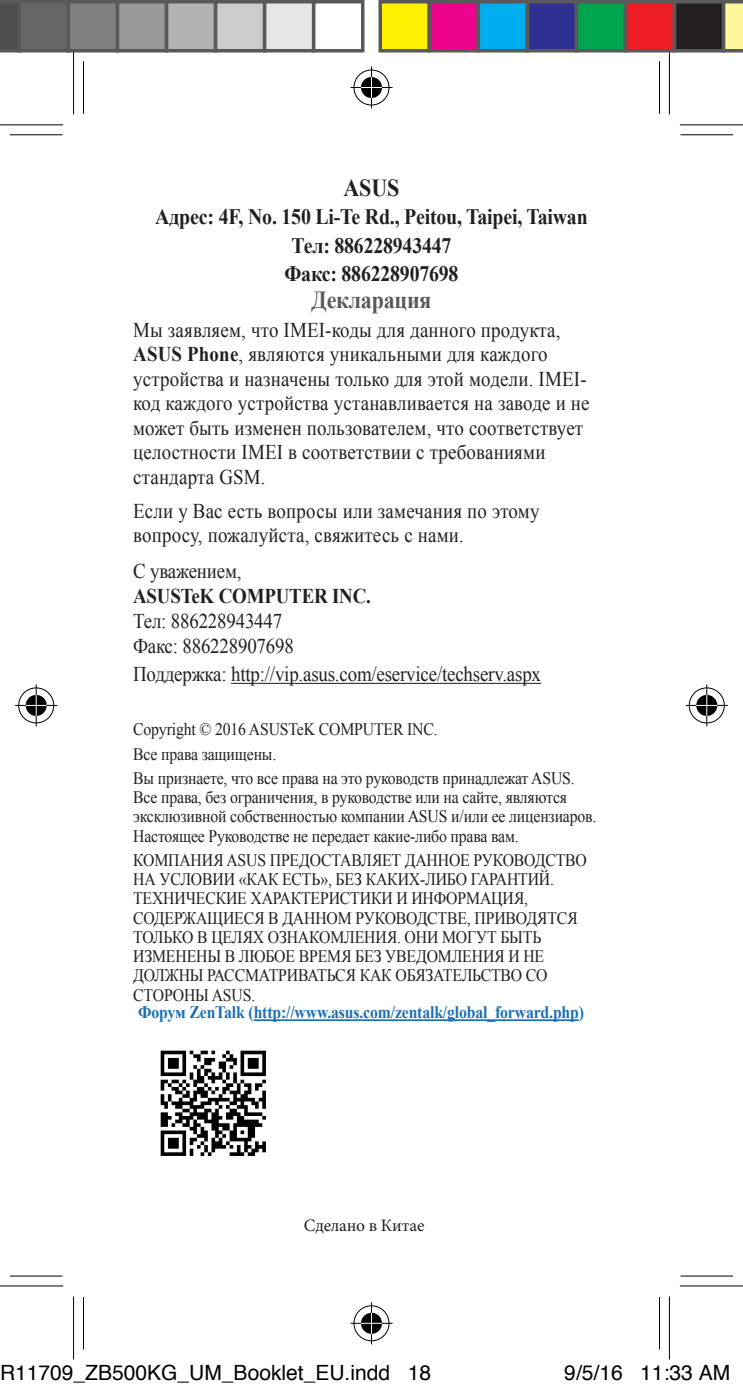
<style>
.page{position:relative;width:743px;height:1391px;background:#fff}
.page>*{position:absolute;margin:0;border:0;box-sizing:border-box;transform-origin:0 0}
.Padfone_Header_3{font:700 24.5px "Times New Roman";letter-spacing:-.01em;color:#58595b;scale:.9 1}
.Padfone_Body_Text{font:700 24.5px "Times New Roman";color:#231f20;scale:.9 1}
.Padfone_Body_Text-2{font:700 22.05px "Times New Roman";letter-spacing:-.01em;color:#231f20;scale:.9 1}
.Padfone_Body_Text-3{font:21px/24.5px "Times New Roman";letter-spacing:.01em;color:#231f20;scale:.9 1}
.Padfone_Body_Text-4{font:21px "Times New Roman";letter-spacing:-.01em;color:#231f20;scale:.9 1}
.t1{font:21px "Helvetica";color:#000}
.Padfone_Body_Text-5{font:700 21px "Times New Roman";letter-spacing:-.01em;color:#231f20;scale:.9 1}
.Padfone_Discl_Copyri{font:17.5px/19.2px "Times New Roman";letter-spacing:-.01em;color:#231f20;scale:.9 1}
.Padfone_Figure_Label{font:700 17.5px "Times New Roman";letter-spacing:-.01em;color:#1970b9;scale:.9 1}
.Padfone_Discl_Copyri-2{font:17.5px "Minion Pro";letter-spacing:-.01em;color:#231f20}
.s1{font-weight:700}
</style>
<div class="page">
<hr style="left:231px;top:683px;width:310px;height:1px;background:#231f20">
<img style="left:160px;top:1050px;width:106px;height:106px">
<hr style="left:253px;top:1019px;width:325px;height:2px;background:#1970b9">
<svg style="left:10px;top:135px;width:52px;height:1px"></svg>
<svg style="left:680px;top:135px;width:52px;height:1px"></svg>
<svg style="left:10px;top:1276px;width:52px;height:1px"></svg>
<svg style="left:680px;top:1276px;width:52px;height:1px"></svg>
<svg style="left:659px;top:61px;width:1px;height:53px"></svg>
<svg style="left:659px;top:1297px;width:1px;height:52px"></svg>
<hr style="left:10px;top:134px;width:52px;height:1px;background:#000">
<hr style="left:680px;top:134px;width:52px;height:1px;background:#000">
<hr style="left:10px;top:1275px;width:52px;height:1px;background:#000">
<hr style="left:680px;top:1275px;width:52px;height:1px;background:#000">
<hr style="left:83px;top:61px;width:1px;height:53px;background:#000">
<hr style="left:83px;top:1297px;width:1px;height:52px;background:#000">
<hr style="left:658px;top:61px;width:1px;height:53px;background:#000">
<hr style="left:658px;top:1297px;width:1px;height:52px;background:#000">
<svg style="left:0;top:125px;width:63px;height:1px"></svg>
<svg style="left:680px;top:125px;width:62px;height:1px"></svg>
<svg style="left:0;top:1286px;width:63px;height:1px"></svg>
<svg style="left:680px;top:1286px;width:62px;height:1px"></svg>
<div style="left:71px;top:51px;width:5px;height:63px;background:#f6f6f6"></div>
<div style="left:71px;top:1296px;width:5px;height:63px;background:#f6f6f6"></div>
<svg style="left:669px;top:53px;width:1px;height:61px"></svg>
<svg style="left:669px;top:1296px;width:1px;height:63px"></svg>
<hr style="left:0;top:124px;width:63px;height:1px;background:#000">
<hr style="left:679px;top:124px;width:63px;height:1px;background:#000">
<hr style="left:0;top:1285px;width:63px;height:1px;background:#000">
<hr style="left:679px;top:1285px;width:63px;height:1px;background:#000">
<hr style="left:73px;top:51px;width:1px;height:63px;background:#000">
<hr style="left:73px;top:1296px;width:1px;height:63px;background:#000">
<hr style="left:668px;top:51px;width:1px;height:63px;background:#000">
<hr style="left:668px;top:1296px;width:1px;height:63px;background:#000">
<div style="left:351px;top:68px;width:40px;height:39px;border:4px solid #fff;border-radius:50%"></div>
<div style="left:350px;top:85px;width:42px;height:5px;background:#fff"></div>
<svg style="left:369px;top:68px;width:4px;height:39px"></svg>
<div style="left:358px;top:75px;width:26px;height:25px;border:4px solid #fff;border-radius:50%"></div>
<div style="left:353px;top:70px;width:36px;height:35px;border:1px solid #000;border-radius:50%"></div>
<hr style="left:350px;top:87px;width:42px;height:1px;background:#000">
<hr style="left:371px;top:67px;width:1px;height:42px;background:#000">
<svg style="left:361px;top:77px;width:21px;height:21px"></svg>
<div style="left:351px;top:1303px;width:40px;height:40px;border:4px solid #fff;border-radius:50%"></div>
<hr style="left:350px;top:1321px;width:42px;height:4px;background:#fff">
<hr style="left:369px;top:1302px;width:4px;height:42px;background:#fff">
<div style="left:358px;top:1310px;width:26px;height:26px;border:4px solid #fff;border-radius:50%"></div>
<div style="left:353px;top:1305px;width:36px;height:36px;border:1px solid #000;border-radius:50%"></div>
<hr style="left:350px;top:1322px;width:42px;height:2px;background:#000">
<hr style="left:371px;top:1302px;width:1px;height:42px;background:#000">
<div style="left:361px;top:1312px;width:21px;height:21px;background:#000;border-radius:50%"></div>
<hr style="left:361px;top:1322px;width:21px;height:2px;background:#fff">
<svg style="left:371px;top:1312px;width:1px;height:21px"></svg>
<div style="left:16px;top:686px;width:40px;height:39px;border:4px solid #fff;border-radius:50%"></div>
<svg style="left:15px;top:703px;width:42px;height:4px"></svg>
<svg style="left:34px;top:684px;width:4px;height:42px"></svg>
<div style="left:23px;top:693px;width:26px;height:25px;border:4px solid #fff;border-radius:50%"></div>
<div style="left:18px;top:687px;width:36px;height:36px;border:1px solid #000;border-radius:50%"></div>
<hr style="left:15px;top:705px;width:42px;height:1px;background:#000">
<hr style="left:36px;top:684px;width:1px;height:42px;background:#000">
<svg style="left:26px;top:695px;width:21px;height:21px"></svg>
<div style="left:686px;top:686px;width:40px;height:39px;border:4px solid #fff;border-radius:50%"></div>
<svg style="left:686px;top:703px;width:41px;height:4px"></svg>
<svg style="left:704px;top:684px;width:4px;height:42px"></svg>
<div style="left:693px;top:693px;width:26px;height:25px;border:4px solid #fff;border-radius:50%"></div>
<div style="left:688px;top:687px;width:36px;height:36px;border:1px solid #000;border-radius:50%"></div>
<hr style="left:685px;top:705px;width:42px;height:1px;background:#000">
<hr style="left:706px;top:684px;width:1px;height:42px;background:#000">
<svg style="left:696px;top:695px;width:21px;height:21px"></svg>
<svg style="left:0;top:0;width:18px;height:53px"></svg>
<div style="left:19px;top:2px;width:49px;height:49px;background:#666"></div>
<div style="left:18px;top:0;width:52px;height:53px;border:4px solid #595959"></div>
<div style="left:68px;top:2px;width:49px;height:49px;background:#808080"></div>
<div style="left:67px;top:0;width:52px;height:53px;border:4px solid #595959"></div>
<div style="left:117px;top:2px;width:49px;height:49px;background:#999"></div>
<div style="left:116px;top:0;width:52px;height:53px;border:4px solid #595959"></div>
<div style="left:166px;top:2px;width:49px;height:49px;background:#b3b3b3"></div>
<div style="left:165px;top:0;width:52px;height:53px;border:4px solid #595959"></div>
<div style="left:215px;top:2px;width:49px;height:49px;background:#ccc"></div>
<div style="left:214px;top:0;width:52px;height:53px;border:4px solid #595959"></div>
<div style="left:264px;top:2px;width:49px;height:49px;background:#e6e6e6"></div>
<div style="left:263px;top:0;width:52px;height:53px;border:4px solid #595959"></div>
<div style="left:312px;top:0;width:52px;height:53px;border:4px solid #595959"></div>
<div style="left:380px;top:2px;width:49px;height:49px;background:#fff101"></div>
<div style="left:378px;top:0;width:53px;height:53px;border:4px solid #595959"></div>
<div style="left:429px;top:2px;width:49px;height:49px;background:#ed028c"></div>
<div style="left:427px;top:0;width:53px;height:53px;border:4px solid #595959"></div>
<div style="left:478px;top:2px;width:49px;height:49px;background:#00aeef"></div>
<div style="left:476px;top:0;width:53px;height:53px;border:4px solid #595959"></div>
<div style="left:527px;top:2px;width:49px;height:49px;background:#2e3092"></div>
<div style="left:525px;top:0;width:53px;height:53px;border:4px solid #595959"></div>
<div style="left:576px;top:2px;width:49px;height:49px;background:#00a54f"></div>
<div style="left:574px;top:0;width:53px;height:53px;border:4px solid #595959"></div>
<div style="left:625px;top:2px;width:49px;height:49px;background:#ee1d23"></div>
<div style="left:623px;top:0;width:53px;height:53px;border:4px solid #595959"></div>
<div style="left:674px;top:2px;width:49px;height:49px;background:#231f20"></div>
<div style="left:672px;top:0;width:53px;height:53px;border:4px solid #595959"></div>
<svg style="left:721px;top:0;width:21px;height:53px"></svg>
<p class="Padfone_Body_Text" style="left:343px;top:171px;width:63px">ASUS</p>
<p class="Padfone_Body_Text-2" style="left:155px;top:202px;width:482px">Адрес: 4F, No. 150 Li-Te Rd., Peitou, Taipei, Taiwan</p>
<p class="Padfone_Body_Text-2" style="left:291px;top:230px;width:179px">Тел: 886228943447</p>
<p class="Padfone_Body_Text-2" style="left:284px;top:258px;width:195px">Факс: 886228907698</p>
<p class="Padfone_Header_3" style="left:311px;top:282px;width:135px">Декларация</p>
<p class="Padfone_Body_Text-3" style="left:133px;top:317px;width:508px">Мы заявляем, что IMEI-коды для данного продукта, <span class="s1">ASUS Phone</span>, являются уникальными для каждого устройства и назначены только для этой модели. IMEI&shy;код каждого устройства устанавливается на заводе и не может быть изменен пользователем, что соответствует целостности IMEI в соответствии с требованиями стандарта GSM.</p>
<p class="Padfone_Body_Text-3" style="left:133px;top:498px;width:453px">Если у Вас есть вопросы или замечания по этому вопросу, пожалуйста, свяжитесь с нами.</p>
<p class="Padfone_Body_Text-4" style="left:133px;top:557px;width:122px">С уважением,</p>
<p class="Padfone_Body_Text-5" style="left:133px;top:581px;width:265px">ASUSTeK COMPUTER INC.</p>
<p class="Padfone_Body_Text-4" style="left:133px;top:607px;width:167px">Тел: 886228943447</p>
<p class="Padfone_Body_Text-4" style="left:133px;top:631px;width:180px">Факс: 886228907698</p>
<p class="Padfone_Body_Text-4" style="left:133px;top:660px;width:454px">Поддержка: http://vip.asus.com/eservice/techserv.aspx</p>
<p class="Padfone_Discl_Copyri" style="left:133px;top:719px;width:340px">Copyright © 2016 ASUSTeK COMPUTER INC.</p>
<p class="Padfone_Discl_Copyri" style="left:133px;top:744px;width:160px">Все права защищены.</p>
<p class="Padfone_Discl_Copyri" style="left:133px;top:768px;width:516px">Вы признаете, что все права на это руководств принадлежат ASUS.<br>Все права, без ограничения, в руководстве или на сайте, являются эксклюзивной собственностью компании ASUS и/или ее лицензиаров.<br>Настоящее Руководстве не передает какие-либо права вам.</p>
<p class="Padfone_Discl_Copyri" style="left:133px;top:850px;width:505px">КОМПАНИЯ ASUS ПРЕДОСТАВЛЯЕТ ДАННОЕ РУКОВОДСТВО НА УСЛОВИИ «КАК ЕСТЬ», БЕЗ КАКИХ-ЛИБО ГАРАНТИЙ.<br>ТЕХНИЧЕСКИЕ ХАРАКТЕРИСТИКИ И ИНФОРМАЦИЯ, СОДЕРЖАЩИЕСЯ В ДАННОМ РУКОВОДСТВЕ, ПРИВОДЯТСЯ ТОЛЬКО В ЦЕЛЯХ ОЗНАКОМЛЕНИЯ. ОНИ МОГУТ БЫТЬ ИЗМЕНЕНЫ В ЛЮБОЕ ВРЕМЯ БЕЗ УВЕДОМЛЕНИЯ И НЕ ДОЛЖНЫ РАССМАТРИВАТЬСЯ КАК ОБЯЗАТЕЛЬСТВО СО СТОРОНЫ ASUS.</p>
<p class="Padfone_Figure_Label" style="left:138px;top:1000px;width:497px">Форум ZenTalk (http://www.asus.com/zentalk/global_forward.php)</p>
<p class="Padfone_Discl_Copyri-2" style="left:304px;top:1214px;width:122px">Сделано в Китае</p>
<p class="t1" style="left:0;top:1359px;width:432px">R11709_ZB500KG_UM_Booklet_EU.indd 18</p>
<p class="t1" style="left:564px;top:1359px;width:167px">9/5/16 11:33 AM</p>
</div>
